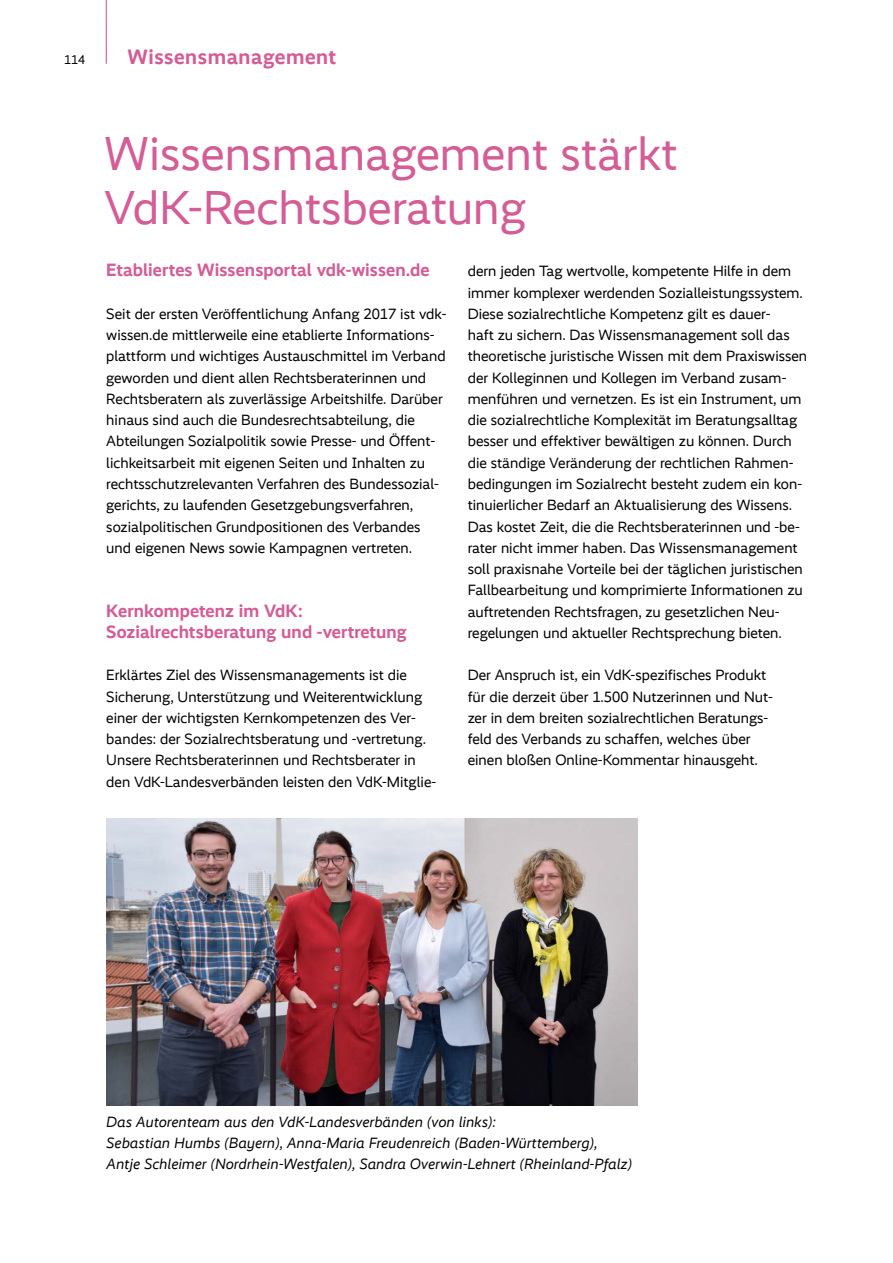
<style>
.page{position:relative;width:893px;height:1263px;background:#fff}
.page>*{position:absolute;margin:0;border:0;box-sizing:border-box;transform-origin:0 0}
.t1{font:48px/54px "Vd K Realist";color:#d45d95}
.t2{font:700 21px "Vd K Realist";letter-spacing:.025em;color:#d45d95}
.t3{font:700 18px/21.3px "Vd K Realist";letter-spacing:.005em;color:#d45d95}
.t4{font:15px/21.3px "Vd K Realist";color:#000}
.t5{font:italic 15px/21.3px "Vd K Realist";letter-spacing:.01em;color:#000}
.t6{font:12.75px "Vd K Realist";color:#000}
</style>
<div class="page">
<img style="left:106px;top:818px;width:532px;height:287px">
<p class="t6" style="left:64px;top:52px;width:22px">114</p>
<h2 class="t2" style="left:128px;top:44px;width:210px">Wissensmanagement</h2>
<h2 class="t1" style="left:104px;top:127px;width:575px">Wissensmanagement stärkt<br>VdK-Rechtsberatung</h2>
<h3 class="t3" style="left:106px;top:260px;width:325px">Etabliertes Wissensportal vdk-wissen.de</h3>
<p class="t4" style="left:106px;top:303px;width:342px">Seit der ersten Veröffentlichung Anfang 2017 ist vdk&shy;wissen.de mittlerweile eine etablierte Informations&shy;plattform und wichtiges Austauschmittel im Verband geworden und dient allen Rechtsberaterinnen und Rechtsberatern als zuverlässige Arbeitshilfe. Darüber hinaus sind auch die Bundesrechtsabteilung, die Abteilungen Sozialpolitik sowie Presse- und Öffent&shy;lichkeitsarbeit mit eigenen Seiten und Inhalten zu rechtsschutzrelevanten Verfahren des Bundessozial&shy;gerichts, zu laufenden Gesetzgebungsverfahren, sozialpolitischen Grundpositionen des Verbandes und eigenen News sowie Kampagnen vertreten.</p>
<h3 class="t3" style="left:106px;top:600px;width:302px">Kernkompetenz im VdK:<br>Sozialrechtsberatung und -vertretung</h3>
<p class="t4" style="left:106px;top:665px;width:321px">Erklärtes Ziel des Wissensmanagements ist die Sicherung, Unterstützung und Weiterentwicklung einer der wichtigsten Kernkompetenzen des Ver&shy;bandes: der Sozialrechtsberatung und -vertretung.</p>
<p class="t4" style="left:106px;top:750px;width:331px">Unsere Rechtsberaterinnen und Rechtsberater in den VdK-Landesverbänden leisten den VdK-Mitglie-</p>
<p class="t4" style="left:468px;top:261px;width:341px">dern jeden Tag wertvolle, kompetente Hilfe in dem immer komplexer werdenden Sozialleistungssystem.<br>Diese sozialrechtliche Kompetenz gilt es dauer-<br>haft zu sichern. Das Wissensmanagement soll das theoretische juristische Wissen mit dem Praxiswissen der Kolleginnen und Kollegen im Verband zusam&shy;menführen und vernetzen. Es ist ein Instrument, um die sozialrechtliche Komplexität im Beratungsalltag besser und effektiver bewältigen zu können. Durch die ständige Veränderung der rechtlichen Rahmen&shy;bedingungen im Sozialrecht besteht zudem ein kon&shy;tinuierlicher Bedarf an Aktualisierung des Wissens.<br>Das kostet Zeit, die die Rechtsberaterinnen und -be&shy;rater nicht immer haben. Das Wissensmanagement soll praxisnahe Vorteile bei der täglichen juristischen Fallbearbeitung und komprimierte Informationen zu auftretenden Rechtsfragen, zu gesetzlichen Neu&shy;regelungen und aktueller Rechtsprechung bieten.</p>
<p class="t4" style="left:468px;top:665px;width:307px">Der Anspruch ist, ein VdK-spezifisches Produkt für die derzeit über 1.500 Nutzerinnen und Nut&shy;zer in dem breiten sozialrechtlichen Beratungs&shy;feld des Verbands zu schaffen, welches über einen bloßen Online-Kommentar hinausgeht.</p>
<p class="t5" style="left:106px;top:1111px;width:527px">Das Autorenteam aus den VdK-Landesverbänden (von links):<br>Sebastian Humbs (Bayern), Anna-Maria Freudenreich (Baden-Württemberg),<br>Antje Schleimer (Nordrhein-Westfalen), Sandra Overwin-Lehnert (Rheinland-Pfalz)</p>
</div>
